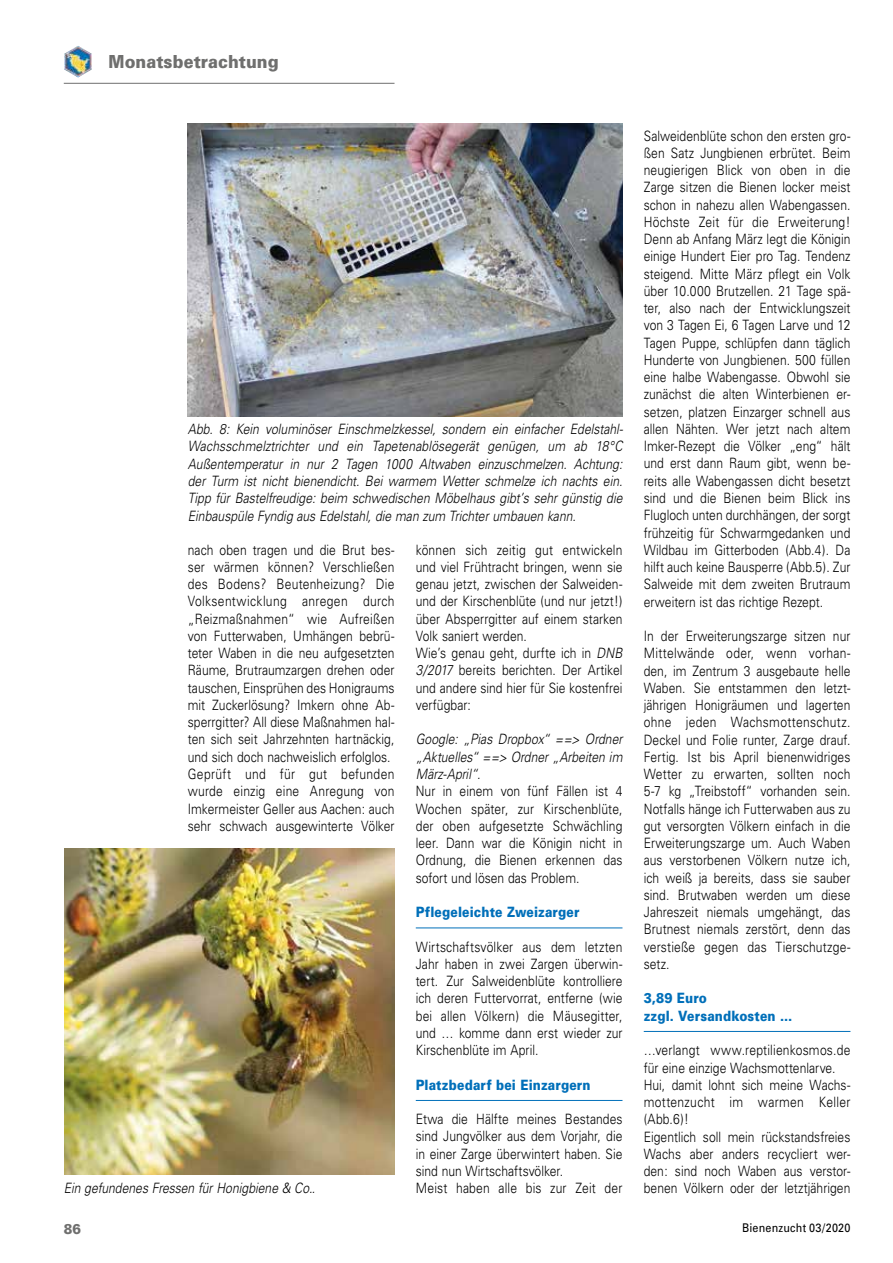
<style>
.page{position:relative;width:893px;height:1263px;background:#fff}
.page>*{position:absolute;margin:0;border:0;box-sizing:border-box;transform-origin:0 0}
.t1{font:900 18px "Univers";letter-spacing:.005em;color:#6f6f6e;scale:.9 1}
.t2{font:300 14.25px/17.2px "Univers";letter-spacing:.005em;color:#000;scale:.85 1}
.t3{font:italic 300 14.25px/17.2px "Univers";letter-spacing:.005em;color:#000;text-align:justify;scale:.85 1}
.t4{font:900 14.25px/17.2px "Univers";letter-spacing:.015em;color:#006fb9;scale:.85 1}
.t5{font:900 14.25px "Univers";color:#6f6f6e;scale:.9 1}
.t6{font:12px "Univers";letter-spacing:.02em;color:#000;scale:.9 1}
.s1{font-style:italic}
</style>
<div class="page">
<hr style="left:64px;top:83px;width:330px;height:1px;background:#6f6f6e">
<img style="left:64px;top:46px;width:28px;height:32px">
<hr style="left:416px;top:927px;width:206px;height:1px;background:#006fb9">
<hr style="left:416px;top:1100px;width:206px;height:1px;background:#006fb9">
<hr style="left:644px;top:1031px;width:206px;height:1px;background:#006fb9">
<img style="left:188px;top:123px;width:434px;height:294px">
<img style="left:65px;top:849px;width:329px;height:325px">
<p class="t1" style="left:109px;top:50px;width:190px">Monatsbetrachtung</p>
<p class="t2" style="left:644px;top:127px;width:245px;text-align:justify">Salweidenblüte schon den ersten gro&shy;ßen Satz Jungbienen erbrütet. Beim neugierigen Blick von oben in die Zarge sitzen die Bienen locker meist schon in nahezu allen Wabengassen.<br>Höchste Zeit für die Erweiterung!<br>Denn ab Anfang März legt die Königin einige Hundert Eier pro Tag. Tendenz steigend. Mitte März pflegt ein Volk über 10.000 Brutzellen. 21 Tage spä&shy;ter, also nach der Entwicklungszeit von 3 Tagen Ei, 6 Tagen Larve und 12<br>Tagen Puppe, schlüpfen dann täglich Hunderte von Jungbienen. 500 füllen eine halbe Wabengasse. Obwohl sie zunächst die alten Winterbienen er&shy;setzen, platzen Einzarger schnell aus allen Nähten. Wer jetzt nach altem Imker-Rezept die Völker „eng“ hält und erst dann Raum gibt, wenn be&shy;reits alle Wabengassen dicht besetzt sind und die Bienen beim Blick ins Flugloch unten durchhängen, der sorgt frühzeitig für Schwarmgedanken und Wildbau im Gitterboden (Abb.4). Da hilft auch keine Bausperre (Abb.5). Zur Salweide mit dem zweiten Brutraum erweitern ist das richtige Rezept.</p>
<p class="t2" style="left:644px;top:627px;width:245px;text-align:justify">In der Erweiterungszarge sitzen nur Mittelwände oder, wenn vorhan&shy;den, im Zentrum 3 ausgebaute helle Waben. Sie entstammen den letzt&shy;jährigen Honigräumen und lagerten ohne jeden Wachsmottenschutz.<br>Deckel und Folie runter, Zarge drauf.<br>Fertig. Ist bis April bienenwidriges Wetter zu erwarten, sollten noch 5-7 kg „Treibstoff“ vorhanden sein.<br>Notfalls hänge ich Futterwaben aus zu gut versorgten Völkern einfach in die Erweiterungszarge um. Auch Waben aus verstorbenen Völkern nutze ich, ich weiß ja bereits, dass sie sauber sind. Brutwaben werden um diese Jahreszeit niemals umgehängt, das Brutnest niemals zerstört, denn das verstieße gegen das Tierschutzge&shy;setz.</p>
<p class="t4" style="left:644px;top:990px;width:176px">3,89 Euro<br>zzgl. Versandkosten …</p>
<p class="t2" style="left:644px;top:1041px;width:245px">…verlangt www.reptilienkosmos.de für eine einzige Wachsmottenlarve.<br>Hui, damit lohnt sich meine Wachs&shy;mottenzucht im warmen Keller (Abb.6)!<br>Eigentlich soll mein rückstandsfreies<br>Wachs aber anders recycliert wer&shy;den: sind noch Waben aus verstor&shy;benen Völkern oder der letztjährigen</p>
<p class="t3" style="left:188px;top:421px;width:514px">Abb. 8: Kein voluminöser Einschmelzkessel, sondern ein einfacher Edelstahl-Wachsschmelztrichter und ein Tapetenablösegerät genügen, um ab 18°C Außentemperatur in nur 2 Tagen 1000 Altwaben einzuschmelzen. Achtung: der Turm ist nicht bienendicht. Bei warmem Wetter schmelze ich nachts ein.<br>Tipp für Bastelfreudige: beim schwedischen Möbelhaus gibt’s sehr günstig die Einbauspüle Fyndig aus Edelstahl, die man zum Trichter umbauen kann.</p>
<p class="t2" style="left:188px;top:541px;width:245px">nach oben tragen und die Brut bes&shy;ser wärmen können? Verschließen des Bodens? Beutenheizung? Die Volksentwicklung anregen durch „Reizmaßnahmen“ wie Aufreißen von Futterwaben, Umhängen bebrü&shy;teter Waben in die neu aufgesetzten Räume, Brutraumzargen drehen oder tauschen, Einsprühen des Honigraums mit Zuckerlösung? Imkern ohne Ab&shy;sperrgitter? All diese Maßnahmen hal&shy;ten sich seit Jahrzehnten hartnäckig, und sich doch nachweislich erfolglos.<br>Geprüft und für gut befunden wurde einzig eine Anregung von Imkermeister Geller aus Aachen: auch sehr schwach ausgewinterte Völker</p>
<p class="t2" style="left:416px;top:541px;width:245px">können sich zeitig gut entwickeln und viel Frühtracht bringen, wenn sie genau jetzt, zwischen der Salweiden&shy;und der Kirschenblüte (und nur jetzt!) über Absperrgitter auf einem starken Volk saniert werden.<br>Wie’s genau geht, durfte ich in <span class="s1">DNB 3/2017</span> bereits berichten. Der Artikel und andere sind hier für Sie kostenfrei verfügbar:</p>
<p class="t3" style="left:416px;top:731px;width:245px">Google: „Pias Dropbox“ ==&gt; Ordner „Aktuelles“ ==&gt; Ordner „Arbeiten im März-April“.</p>
<p class="t2" style="left:416px;top:782px;width:245px;text-align:justify">Nur in einem von fünf Fällen ist 4<br>Wochen später, zur Kirschenblüte, der oben aufgesetzte Schwächling leer. Dann war die Königin nicht in Ordnung, die Bienen erkennen das sofort und lösen das Problem.</p>
<p class="t4" style="left:416px;top:903px;width:194px">Pflegeleichte Zweizarger</p>
<p class="t2" style="left:416px;top:938px;width:245px;text-align:justify">Wirtschaftsvölker aus dem letzten Jahr haben in zwei Zargen überwin&shy;tert. Zur Salweidenblüte kontrolliere ich deren Futtervorrat, entferne (wie bei allen Völkern) die Mäusegitter, und … komme dann erst wieder zur Kirschenblüte im April.</p>
<p class="t4" style="left:416px;top:1076px;width:207px">Platzbedarf bei Einzargern</p>
<p class="t2" style="left:416px;top:1110px;width:245px">Etwa die Hälfte meines Bestandes sind Jungvölker aus dem Vorjahr, die in einer Zarge überwintert haben. Sie sind nun Wirtschaftsvölker.<br>Meist haben alle bis zur Zeit der</p>
<p class="t3" style="left:64px;top:1179px;width:297px">Ein gefundenes Fressen für Honigbiene &amp; Co..</p>
<p class="t5" style="left:64px;top:1220px;width:21px">86</p>
<p class="t6" style="left:742px;top:1221px;width:122px">Bienenzucht 03/2020</p>
</div>
